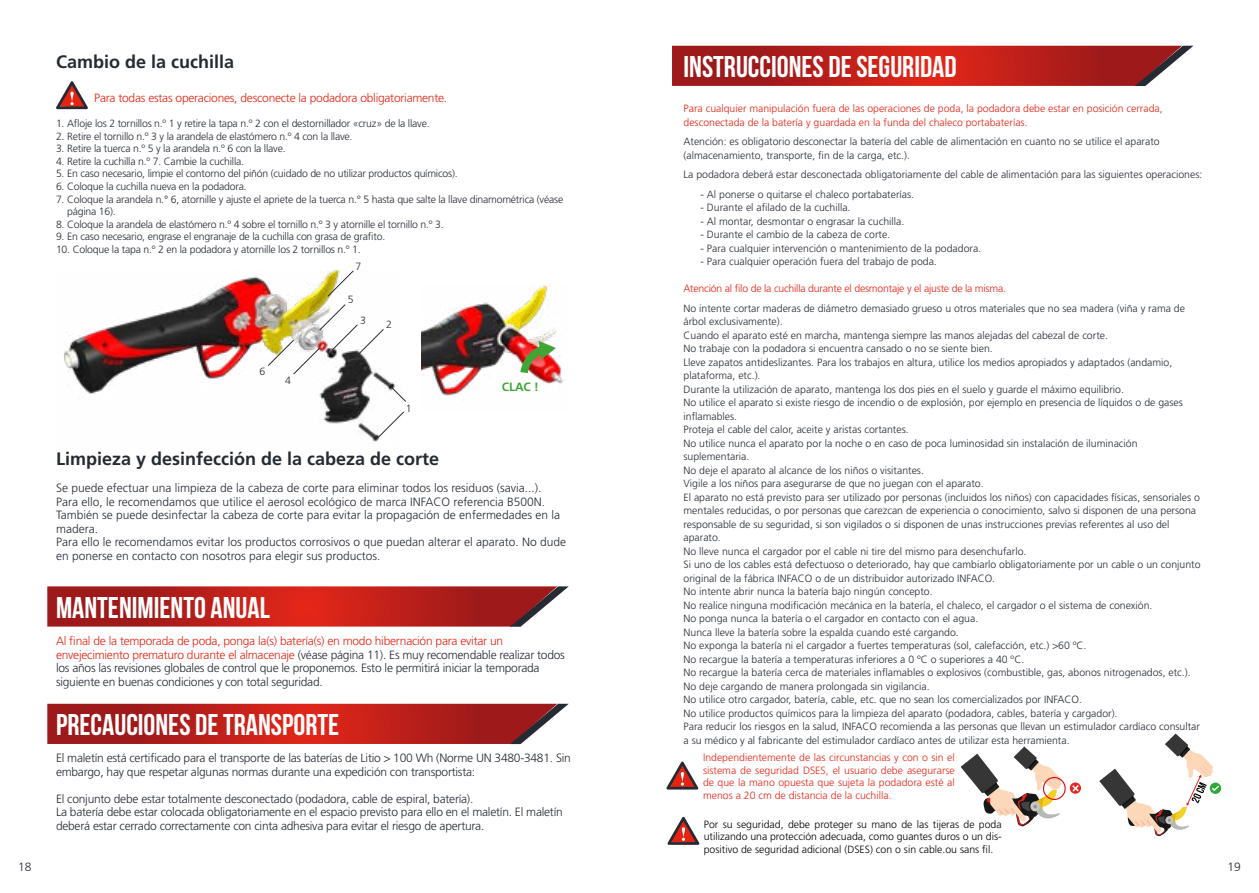
<style>
.page{position:relative;width:1259px;height:893px;background:#fff}
.page>*{position:absolute;margin:0;border:0;box-sizing:border-box;transform-origin:0 0}
.t1{font:700 30px "Bebas Neue";color:#fff}
.t2{font:700 18px "Frutiger Pro";color:#262b33}
.t3{font:300 12px/13.5px "Frutiger Pro";letter-spacing:-.02em;color:#262b33}
.t4{font:300 12px/13.5px "Frutiger Pro";color:#262b33}
.t5{font:300 12px "Frutiger Pro";letter-spacing:-.02em;color:#e42313}
.t6{font:700 12px "Frutiger Pro";color:#3fa535}
.t7{font:300 10.5px/13.5px "Frutiger Pro";color:#262b33}
.t8{font:300 10.5px/12.6px "Frutiger Pro";letter-spacing:-.02em;color:#262b33}
.t9{font:300 10.5px/12.6px "Frutiger Pro";color:#e52718;text-align:justify}
.t10{font:300 10.5px/12.6px "Frutiger Pro";color:#000;text-align:justify}
.t11{font:300 10.5px/13.5px "Frutiger Pro";color:#e42313}
.t12{font:300 10.5px "Frutiger Pro";letter-spacing:-.02em;color:#e42313}
.s1{color:#e42313}
</style>
<div class="page">
<svg style="left:672px;top:46px;width:521px;height:40px;background:#b62925"></svg>
<svg style="left:47px;top:586px;width:522px;height:41px;background:#b72d29"></svg>
<svg style="left:47px;top:704px;width:522px;height:40px;background:#b62925"></svg>
<svg style="left:56px;top:81px;width:32px;height:28px"></svg>
<img style="left:64px;top:272px;width:332px;height:170px">
<img style="left:421px;top:285px;width:143px;height:116px">
<svg style="left:520px;top:341px;width:36px;height:32px"></svg>
<svg style="left:327px;top:270px;width:27px;height:27px"></svg>
<svg style="left:391px;top:387px;width:15px;height:16px"></svg>
<svg style="left:377px;top:411px;width:27px;height:27px"></svg>
<svg style="left:267px;top:304px;width:117px;height:71px"></svg>
<svg style="left:960px;top:746px;width:105px;height:81px"></svg>
<svg style="left:1069px;top:782px;width:12px;height:12px"></svg>
<svg style="left:1072px;top:785px;width:6px;height:7px"></svg>
<div style="left:1209px;top:782px;width:12px;height:12px;background:#2ea836;border-radius:50%"></div>
<svg style="left:1099px;top:733px;width:120px;height:103px"></svg>
<svg style="left:666px;top:762px;width:32px;height:27px"></svg>
<svg style="left:667px;top:817px;width:32px;height:28px"></svg>
<p class="t3" style="left:18px;top:860px;width:15px">18</p>
<h2 class="t2" style="left:56px;top:51px;width:180px">Cambio de la cuchilla</h2>
<p class="t5" style="left:94px;top:91px;width:354px">Para todas estas operaciones, desconecte la podadora obligatoriamente.</p>
<p class="t8" style="left:56px;top:117px;width:375px">1. Afloje los 2 tornillos n.º 1 y retire la tapa n.º 2 con el destornillador «cruz» de la llave.</p>
<p class="t8" style="left:56px;top:130px;width:298px">2. Retire el tornillo n.º 3 y la arandela de elastómero n.º 4 con la llave.</p>
<p class="t8" style="left:56px;top:142px;width:231px">3. Retire la tuerca n.º 5 y la arandela n.º 6 con la llave.</p>
<p class="t8" style="left:56px;top:155px;width:190px">4. Retire la cuchilla n.º 7. Cambie la cuchilla.</p>
<p class="t8" style="left:56px;top:168px;width:403px">5. En caso necesario, limpie el contorno del piñón (cuidado de no utilizar productos químicos).</p>
<p class="t8" style="left:56px;top:180px;width:192px">6. Coloque la cuchilla nueva en la podadora.</p>
<p class="t8" style="left:67px;top:193px;width:498px;text-indent:-11px">7. Coloque la arandela n.° 6, atornille y ajuste el apriete de la tuerca n.° 5 hasta que salte la llave dinamométrica (véase página 16).</p>
<p class="t8" style="left:56px;top:218px;width:389px">8. Coloque la arandela de elastómero n.º 4 sobre el tornillo n.º 3 y atornille el tornillo n.º 3.</p>
<p class="t8" style="left:56px;top:231px;width:331px">9. En caso necesario, engrase el engranaje de la cuchilla con grasa de grafito.</p>
<p class="t8" style="left:56px;top:243px;width:306px">10. Coloque la tapa n.º 2 en la podadora y atornille los 2 tornillos n.º 1.</p>
<p class="t7" style="left:355px;top:260px;width:7px">7</p>
<p class="t7" style="left:260px;top:365px;width:7px">6</p>
<p class="t7" style="left:285px;top:373px;width:7px">4</p>
<p class="t7" style="left:348px;top:293px;width:7px">5</p>
<p class="t7" style="left:360px;top:313px;width:7px">3</p>
<p class="t7" style="left:386px;top:318px;width:7px">2</p>
<p class="t7" style="left:406px;top:401px;width:7px">1</p>
<p class="t6" style="left:502px;top:379px;width:38px">CLAC !</p>
<h2 class="t2" style="left:56px;top:448px;width:385px">Limpieza y desinfección de la cabeza de corte</h2>
<p class="t4" style="left:56px;top:481px;width:512px">Se puede efectuar una limpieza de la cabeza de corte para eliminar todos los residuos (savia...).<br>Para ello, le recomendamos que utilice el aerosol ecológico de marca INFACO referencia B500N.<br>También se puede desinfectar la cabeza de corte para evitar la propagación de enfermedades en la madera.<br>Para ello le recomendamos evitar los productos corrosivos o que puedan alterar el aparato. No dude en ponerse en contacto con nosotros para elegir sus productos.</p>
<h1 class="t1" style="left:56px;top:591px;width:215px">MANTENIMIENTO ANUAL</h1>
<p class="t3" style="left:56px;top:634px;width:510px"><span class="s1">Al final de la temporada de poda, ponga la(s) batería(s) en modo hibernación para evitar un envejecimiento prematuro durante el almacenaje</span> (véase página 11). Es muy recomendable realizar todos los años las revisiones globales de control que le proponemos. Esto le permitirá iniciar la temporada siguiente en buenas condiciones y con total seguridad.</p>
<h1 class="t1" style="left:56px;top:708px;width:285px">PRECAUCIONES DE TRANSPORTE</h1>
<p class="t3" style="left:56px;top:751px;width:516px">El maletín está certificado para el transporte de las baterías de Litio &gt; 100 Wh (Norme UN 3480-3481. Sin embargo, hay que respetar algunas normas durante una expedición con transportista:</p>
<p class="t3" style="left:56px;top:792px;width:508px">El conjunto debe estar totalmente desconectado (podadora, cable de espiral, batería).<br>La batería debe estar colocada obligatoriamente en el espacio previsto para ello en el maletín. El maletín deberá estar cerrado correctamente con cinta adhesiva para evitar el riesgo de apertura.</p>
<h1 class="t1" style="left:683px;top:50px;width:275px">INSTRUCCIONES DE SEGURIDAD</h1>
<p class="t11" style="left:683px;top:102px;width:481px">Para cualquier manipulación fuera de las operaciones de poda, la podadora debe estar en posición cerrada, desconectada de la batería y guardada en la funda del chaleco portabaterías.</p>
<p class="t7" style="left:683px;top:135px;width:478px">Atención: es obligatorio desconectar la batería del cable de alimentación en cuanto no se utilice el aparato (almacenamiento, transporte, fin de la carga, etc.).</p>
<p class="t7" style="left:683px;top:168px;width:520px">La podadora deberá estar desconectada obligatoriamente del cable de alimentación para las siguientes operaciones:</p>
<p class="t7" style="left:700px;top:187px;width:215px">- Al ponerse o quitarse el chaleco portabaterías.</p>
<p class="t7" style="left:700px;top:201px;width:151px">- Durante el afilado de la cuchilla.</p>
<p class="t7" style="left:700px;top:214px;width:205px">- Al montar, desmontar o engrasar la cuchilla.</p>
<p class="t7" style="left:700px;top:228px;width:191px">- Durante el cambio de la cabeza de corte.</p>
<p class="t7" style="left:700px;top:241px;width:282px">- Para cualquier intervención o mantenimiento de la podadora.</p>
<p class="t7" style="left:700px;top:255px;width:238px">- Para cualquier operación fuera del trabajo de poda.</p>
<p class="t12" style="left:683px;top:282px;width:324px">Atención al filo de la cuchilla durante el desmontaje y el ajuste de la misma.</p>
<p class="t7" style="left:683px;top:301px;width:518px">No intente cortar maderas de diámetro demasiado grueso u otros materiales que no sea madera (viña y rama de árbol exclusivamente).<br>Cuando el aparato esté en marcha, mantenga siempre las manos alejadas del cabezal de corte.<br>No trabaje con la podadora si encuentra cansado o no se siente bien.<br>Lleve zapatos antideslizantes. Para los trabajos en altura, utilice los medios apropiados y adaptados (andamio, plataforma, etc.).<br>Durante la utilización de aparato, mantenga los dos pies en el suelo y guarde el máximo equilibrio.<br>No utilice el aparato si existe riesgo de incendio o de explosión, por ejemplo en presencia de líquidos o de gases inflamables.<br>Proteja el cable del calor, aceite y aristas cortantes.<br>No utilice nunca el aparato por la noche o en caso de poca luminosidad sin instalación de iluminación suplementaria.<br>No deje el aparato al alcance de los niños o visitantes.<br>Vigile a los niños para asegurarse de que no juegan con el aparato.<br>El aparato no está previsto para ser utilizado por personas (incluidos los niños) con capacidades físicas, sensoriales o mentales reducidas, o por personas que carezcan de experiencia o conocimiento, salvo si disponen de una persona responsable de su seguridad, si son vigilados o si disponen de unas instrucciones previas referentes al uso del aparato.<br>No lleve nunca el cargador por el cable ni tire del mismo para desenchufarlo.<br>Si uno de los cables está defectuoso o deteriorado, hay que cambiarlo obligatoriamente por un cable o un conjunto original de la fábrica INFACO o de un distribuidor autorizado INFACO.<br>No intente abrir nunca la batería bajo ningún concepto.<br>No realice ninguna modificación mecánica en la batería, el chaleco, el cargador o el sistema de conexión.<br>No ponga nunca la batería o el cargador en contacto con el agua.<br>Nunca lleve la batería sobre la espalda cuando esté cargando.<br>No exponga la batería ni el cargador a fuertes temperaturas (sol, calefacción, etc.) &gt;60 ºC.<br>No recargue la batería a temperaturas inferiores a 0 ºC o superiores a 40 ºC.<br>No recargue la batería cerca de materiales inflamables o explosivos (combustible, gas, abonos nitrogenados, etc.).<br>No deje cargando de manera prolongada sin vigilancia.<br>No utilice otro cargador, batería, cable, etc. que no sean los comercializados por INFACO.<br>No utilice productos químicos para la limpieza del aparato (podadora, cables, batería y cargador).<br>Para reducir los riesgos en la salud, INFACO recomienda a las personas que llevan un estimulador cardíaco consultar a su médico y al fabricante del estimulador cardíaco antes de utilizar esta herramienta.</p>
<p class="t9" style="left:703px;top:751px;width:253px">Independientemente de las circunstancias y con o sin el sistema de seguridad DSES, el usuario debe asegurarse de que la mano opuesta que sujeta la podadora esté al menos a 20 cm de distancia de la cuchilla.</p>
<p class="t10" style="left:704px;top:818px;width:299px">Por su seguridad, debe proteger su mano de las tijeras de poda utilizando una protección adecuada, como guantes duros o un dis&shy;positivo de seguridad adicional (DSES) con o sin cable.ou sans fil.</p>
<p class="t3" style="left:1227px;top:860px;width:15px">19</p>
</div>
